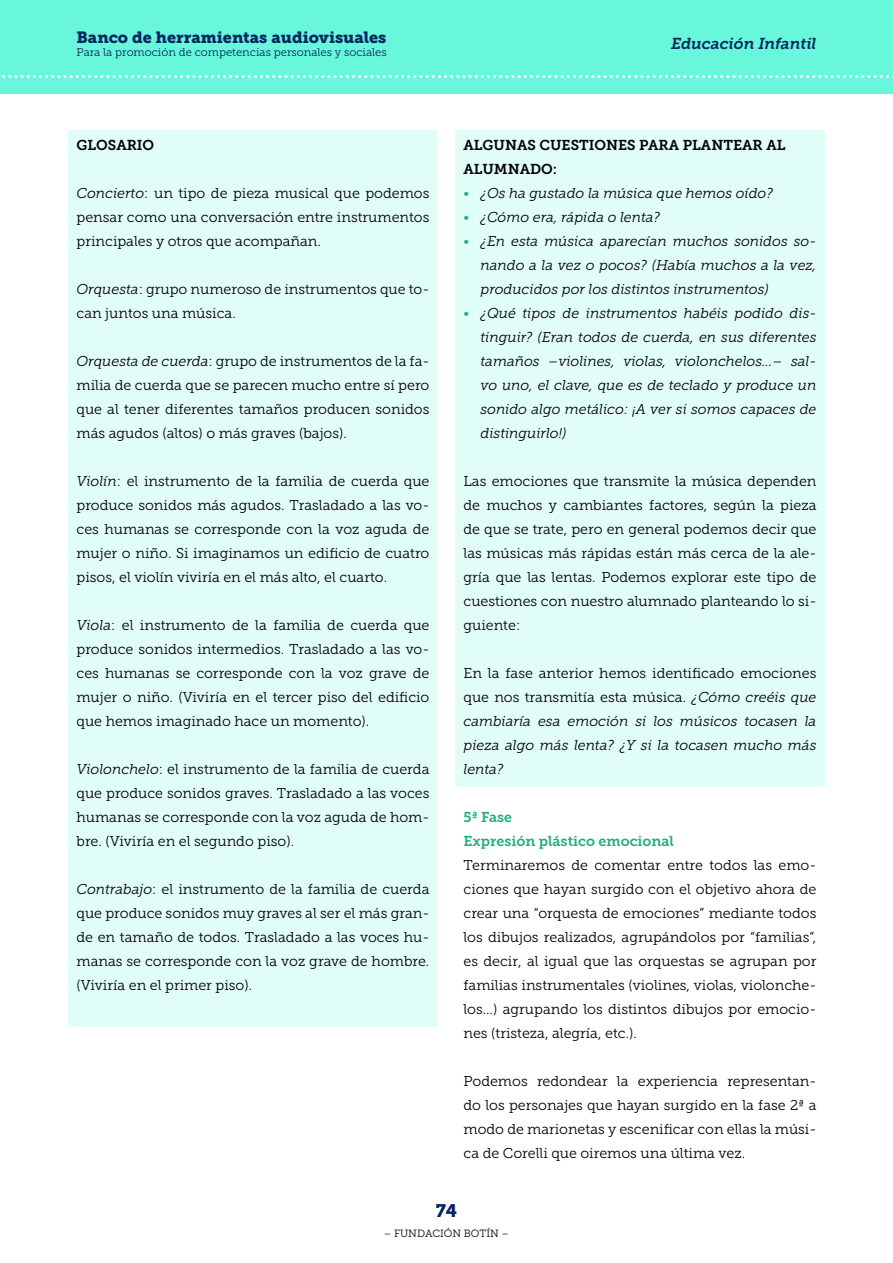
<style>
.page{position:relative;width:893px;height:1263px;background:#fff}
.page>*{position:absolute;margin:0;border:0;box-sizing:border-box;transform-origin:0 0}
.t1{font:18px "Museo Slab 900";color:#052661}
.t2{font:16.2px "Museo Slab 900";color:#052661}
.t3{font:italic 15.75px "Museo Slab 700";letter-spacing:-.005em;color:#052661}
.t4{font:14.25px/24px "Museo Slab 300";color:#000;text-align:justify}
.t5{font:italic 14.25px/24px "Museo Slab 300";color:#000;text-align:justify}
.t6{font:14.25px/24px "Museo Slab 700";color:#000}
.t7{font:14.25px/24px "Museo Slab 700";color:#24ac7e}
.t8{font:11.25px "Museo Slab 300";color:#052661}
.t9{font:10.5px "Museo Slab 300";color:#000}
.s1{font-style:italic}
.s2{color:#24ac7e}
.s3{font-style:normal}
</style>
<div class="page">
<div style="left:0;top:0;width:893px;height:94px;background:#69f7db"></div>
<svg style="left:2px;top:75px;width:891px;height:3px"></svg>
<div style="left:68px;top:131px;width:370px;height:31px;background:#e1fdf8"></div>
<div style="left:68px;top:155px;width:370px;height:31px;background:#e1fdf8"></div>
<div style="left:68px;top:179px;width:370px;height:79px;background:#e1fdf8"></div>
<div style="left:68px;top:251px;width:370px;height:31px;background:#e1fdf8"></div>
<div style="left:68px;top:275px;width:370px;height:55px;background:#e1fdf8"></div>
<div style="left:68px;top:323px;width:370px;height:31px;background:#e1fdf8"></div>
<div style="left:68px;top:347px;width:370px;height:103px;background:#e1fdf8"></div>
<div style="left:68px;top:443px;width:370px;height:31px;background:#e1fdf8"></div>
<div style="left:68px;top:467px;width:370px;height:127px;background:#e1fdf8"></div>
<div style="left:68px;top:587px;width:370px;height:31px;background:#e1fdf8"></div>
<div style="left:68px;top:611px;width:370px;height:127px;background:#e1fdf8"></div>
<div style="left:68px;top:731px;width:370px;height:31px;background:#e1fdf8"></div>
<div style="left:68px;top:755px;width:370px;height:103px;background:#e1fdf8"></div>
<div style="left:68px;top:851px;width:370px;height:31px;background:#e1fdf8"></div>
<div style="left:68px;top:875px;width:370px;height:127px;background:#e1fdf8"></div>
<div style="left:68px;top:995px;width:370px;height:31px;background:#e1fdf8"></div>
<div style="left:455px;top:131px;width:370px;height:55px;background:#e1fdf8"></div>
<div style="left:455px;top:179px;width:370px;height:31px;background:#e1fdf8"></div>
<div style="left:455px;top:203px;width:370px;height:31px;background:#e1fdf8"></div>
<div style="left:455px;top:227px;width:370px;height:79px;background:#e1fdf8"></div>
<div style="left:455px;top:299px;width:370px;height:151px;background:#e1fdf8"></div>
<div style="left:455px;top:443px;width:370px;height:31px;background:#e1fdf8"></div>
<div style="left:455px;top:467px;width:370px;height:175px;background:#e1fdf8"></div>
<div style="left:455px;top:635px;width:370px;height:31px;background:#e1fdf8"></div>
<div style="left:455px;top:659px;width:370px;height:127px;background:#e1fdf8"></div>
<p class="t2" style="left:77px;top:28px;width:311px">Banco de herramientas audiovisuales</p>
<p class="t8" style="left:77px;top:46px;width:312px">Para la promoción de competencias personales y sociales</p>
<p class="t6" style="left:77px;top:133px;width:79px">GLOSARIO</p>
<p class="t4" style="left:77px;top:181px;width:354px"><span class="s1">Concierto</span>: un tipo de pieza musical que podemos pensar como una conversación entre instrumentos principales y otros que acompañan.</p>
<p class="t4" style="left:77px;top:277px;width:354px"><span class="s1">Orquesta</span>: grupo numeroso de instrumentos que to&shy;can juntos una música.</p>
<p class="t4" style="left:77px;top:349px;width:354px"><span class="s1">Orquesta de cuerda</span>: grupo de instrumentos de la fa&shy;milia de cuerda que se parecen mucho entre sí pero que al tener diferentes tamaños producen sonidos más agudos (altos) o más graves (bajos).</p>
<p class="t4" style="left:77px;top:469px;width:354px"><span class="s1">Violín</span>: el instrumento de la familia de cuerda que produce sonidos más agudos. Trasladado a las vo&shy;ces humanas se corresponde con la voz aguda de mujer o niño. Si imaginamos un edificio de cuatro pisos, el violín viviría en el más alto, el cuarto.</p>
<p class="t4" style="left:77px;top:613px;width:354px"><span class="s1">Viola</span>: el instrumento de la familia de cuerda que produce sonidos intermedios. Trasladado a las vo&shy;ces humanas se corresponde con la voz grave de mujer o niño. (Viviría en el tercer piso del edificio que hemos imaginado hace un momento).</p>
<p class="t4" style="left:77px;top:757px;width:354px"><span class="s1">Violonchelo</span>: el instrumento de la familia de cuerda que produce sonidos graves. Trasladado a las voces humanas se corresponde con la voz aguda de hom&shy;bre. (Viviría en el segundo piso).</p>
<p class="t4" style="left:77px;top:877px;width:354px"><span class="s1">Contrabajo</span>: el instrumento de la familia de cuerda que produce sonidos muy graves al ser el más gran&shy;de en tamaño de todos. Trasladado a las voces hu&shy;manas se corresponde con la voz grave de hombre. (Viviría en el primer piso).</p>
<p class="t3" style="left:671px;top:34px;width:147px">Educación Infantil</p>
<p class="t6" style="left:463px;top:133px;width:323px">ALGUNAS CUESTIONES PARA PLANTEAR AL<br>ALUMNADO:</p>
<p class="t5" style="left:463px;top:181px;width:311px"><span class="s2">•</span> ¿Os ha gustado la música que hemos oído?</p>
<p class="t5" style="left:463px;top:205px;width:198px"><span class="s2">•</span> ¿Cómo era, rápida o lenta?</p>
<p class="t5" style="left:480px;top:229px;width:337px;text-indent:-17px"><span class="s2">•</span> ¿En esta música aparecían muchos sonidos so&shy;nando a la vez o pocos? (Había muchos a la vez, producidos por los distintos instrumentos)</p>
<p class="t5" style="left:480px;top:301px;width:337px;text-indent:-17px"><span class="s2">•</span> ¿Qué tipos de instrumentos habéis podido dis&shy;tinguir? (Eran todos de cuerda, en sus diferentes tamaños –violines, violas, violonchelos…– sal&shy;vo uno, el clave, que es de teclado y produce un sonido algo metálico: ¡A ver si somos capaces de distinguirlo!)</p>
<p class="t4" style="left:463px;top:469px;width:354px">Las emociones que transmite la música dependen de muchos y cambiantes factores, según la pieza de que se trate, pero en general podemos decir que las músicas más rápidas están más cerca de la ale&shy;gría que las lentas. Podemos explorar este tipo de cuestiones con nuestro alumnado planteando lo si&shy;guiente:</p>
<p class="t5" style="left:463px;top:661px;width:354px"><span class="s3">En la fase anterior hemos identificado emociones que nos transmitía esta música.</span> ¿Cómo creéis que cambiaría esa emoción si los músicos tocasen la pieza algo más lenta? ¿Y si la tocasen mucho más lenta?</p>
<p class="t7" style="left:463px;top:805px;width:212px">5ª Fase<br>Expresión plástico emocional</p>
<p class="t4" style="left:463px;top:853px;width:354px">Terminaremos de comentar entre todos las emo&shy;ciones que hayan surgido con el objetivo ahora de crear una “orquesta de emociones” mediante todos los dibujos realizados, agrupándolos por “familias”, es decir, al igual que las orquestas se agrupan por familias instrumentales (violines, violas, violonche&shy;los…) agrupando los distintos dibujos por emocio&shy;nes (tristeza, alegría, etc.).</p>
<p class="t4" style="left:463px;top:1069px;width:354px">Podemos redondear la experiencia representan&shy;do los personajes que hayan surgido en la fase 2ª a modo de marionetas y escenificar con ellas la músi&shy;ca de Corelli que oiremos una última vez.</p>
<p class="t1" style="left:436px;top:1201px;width:23px">74</p>
<p class="t9" style="left:384px;top:1227px;width:127px">– FUNDACIÓN BOTÍN –</p>
</div>
